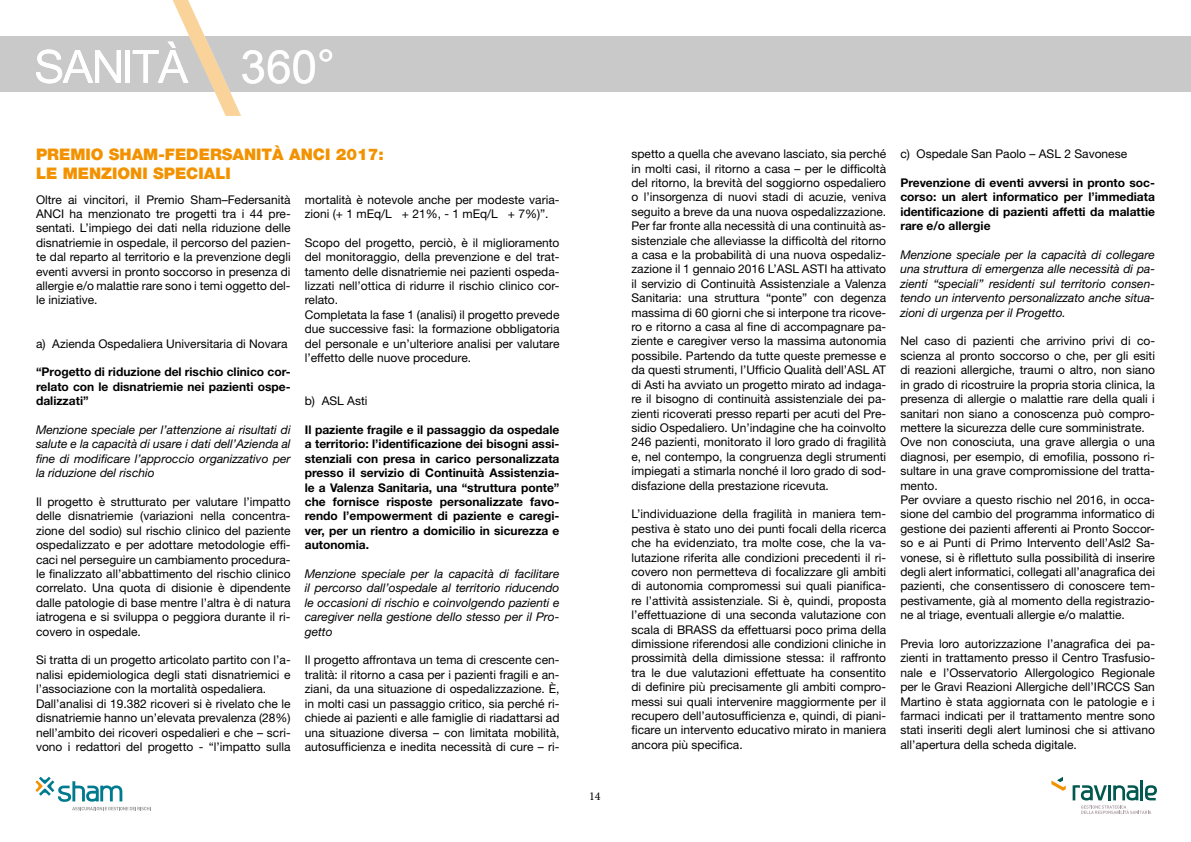
<style>
.page{position:relative;width:1191px;height:842px;background:#fff}
.page>*{position:absolute;margin:0;border:0;box-sizing:border-box;transform-origin:0 0}
.t1{font:45.8px "Arial Unicode MS";color:#fff}
.t2{font:900 16px/19.2px "Helvetica Neue";color:#f39200}
.t3{font:12px/14.4px "Helvetica Neue";color:#000;text-align:justify}
.t4{font:700 12px/14.4px "Helvetica Neue";color:#000;text-align:justify}
.t5{font:italic 12px/14.4px "Helvetica Neue";color:#000;text-align:justify}
.t6{font:12px "Minion Pro";color:#000}
</style>
<div class="page">
<div style="left:0;top:36px;width:1191px;height:56px;background:#cac9c9"></div>
<svg style="left:36px;top:49px;width:85px;height:34px"></svg>
<hr style="left:125px;top:50px;width:4px;height:33px;background:#fff">
<svg style="left:133px;top:0;width:108px;height:116px"></svg>
<svg style="left:35px;top:777px;width:116px;height:33px"></svg>
<hr style="left:1140px;top:780px;width:3px;height:20px;background:#00584e">
<svg style="left:1072px;top:785px;width:85px;height:29px"></svg>
<svg style="left:1051px;top:777px;width:14px;height:14px"></svg>
<h1 class="t1" style="left:240px;top:33px;width:96px">360°</h1>
<h2 class="t2" style="left:36px;top:144px;width:349px">PREMIO SHAM-FEDERSANITÀ ANCI 2017:<br>LE MENZIONI SPECIALI</h2>
<p class="t3" style="left:631px;top:147px;width:256px">spetto a quella che avevano lasciato, sia perché in molti casi, il ritorno a casa – per le difficoltà del ritorno, la brevità del soggiorno ospedaliero o l’insorgenza di nuovi stadi di acuzie, veniva seguito a breve da una nuova ospedalizzazione.<br>Per far fronte alla necessità di una continuità as&shy;sistenziale che alleviasse la difficoltà del ritorno a casa e la probabilità di una nuova ospedaliz&shy;zazione il 1 gennaio 2016 L’ASL ASTI ha attivato il servizio di Continuità Assistenziale a Valenza Sanitaria: una struttura “ponte” con degenza massima di 60 giorni che si interpone tra ricove&shy;ro e ritorno a casa al fine di accompagnare pa&shy;ziente e caregiver verso la massima autonomia possibile. Partendo da tutte queste premesse e da questi strumenti, l’Ufficio Qualità dell’ASL AT di Asti ha avviato un progetto mirato ad indaga&shy;re il bisogno di continuità assistenziale dei pa&shy;zienti ricoverati presso reparti per acuti del Pre&shy;sidio Ospedaliero. Un’indagine che ha coinvolto 246 pazienti, monitorato il loro grado di fragilità e, nel contempo, la congruenza degli strumenti impiegati a stimarla nonché il loro grado di sod&shy;disfazione della prestazione ricevuta.</p>
<p class="t3" style="left:631px;top:507px;width:256px">L’individuazione della fragilità in maniera tem&shy;pestiva è stato uno dei punti focali della ricerca che ha evidenziato, tra molte cose, che la va&shy;lutazione riferita alle condizioni precedenti il ri&shy;covero non permetteva di focalizzare gli ambiti di autonomia compromessi sui quali pianifica&shy;re l’attività assistenziale. Si è, quindi, proposta l’effettuazione di una seconda valutazione con scala di BRASS da effettuarsi poco prima della dimissione riferendosi alle condizioni cliniche in prossimità della dimissione stessa: il raffronto tra le due valutazioni effettuate ha consentito di definire più precisamente gli ambiti compro&shy;messi sui quali intervenire maggiormente per il recupero dell’autosufficienza e, quindi, di piani&shy;ficare un intervento educativo mirato in maniera ancora più specifica.</p>
<p class="t3" style="left:36px;top:192px;width:256px">Oltre ai vincitori, il Premio Sham–Federsanità ANCI ha menzionato tre progetti tra i 44 pre&shy;sentati. L’impiego dei dati nella riduzione delle disnatriemie in ospedale, il percorso del pazien&shy;te dal reparto al territorio e la prevenzione degli eventi avversi in pronto soccorso in presenza di allergie e/o malattie rare sono i temi oggetto del&shy;le iniziative.</p>
<p class="t3" style="left:36px;top:336px;width:253px">a) Azienda Ospedaliera Universitaria di Novara</p>
<p class="t4" style="left:36px;top:365px;width:256px">“Progetto di riduzione del rischio clinico cor&shy;relato con le disnatriemie nei pazienti ospe&shy;dalizzati”</p>
<p class="t5" style="left:36px;top:422px;width:256px">Menzione speciale per l’attenzione ai risultati di salute e la capacità di usare i dati dell’Azienda al fine di modificare l’approccio organizzativo per la riduzione del rischio</p>
<p class="t3" style="left:36px;top:494px;width:256px">Il progetto è strutturato per valutare l’impatto delle disnatriemie (variazioni nella concentra&shy;zione del sodio) sul rischio clinico del paziente ospedalizzato e per adottare metodologie effi&shy;caci nel perseguire un cambiamento procedura&shy;le finalizzato all’abbattimento del rischio clinico correlato. Una quota di disionie è dipendente dalle patologie di base mentre l’altra è di natura iatrogena e si sviluppa o peggiora durante il ri&shy;covero in ospedale.</p>
<p class="t3" style="left:36px;top:653px;width:256px;text-align:left">Si tratta di un progetto articolato partito con l’a&shy;nalisi epidemiologica degli stati disnatriemici e l’associazione con la mortalità ospedaliera.<br>Dall’analisi di 19.382 ricoveri si è rivelato che le disnatriemie hanno un’elevata prevalenza (28%) nell’ambito dei ricoveri ospedalieri e che – scri&shy;vono i redattori del progetto - “l’impatto sulla</p>
<p class="t3" style="left:305px;top:192px;width:256px">mortalità è notevole anche per modeste varia&shy;zioni (+ 1 mEq/L + 21%, - 1 mEq/L + 7%)”.</p>
<p class="t3" style="left:305px;top:235px;width:256px;text-align:left">Scopo del progetto, perciò, è il miglioramento del monitoraggio, della prevenzione e del trat&shy;tamento delle disnatriemie nei pazienti ospeda&shy;lizzati nell’ottica di ridurre il rischio clinico cor&shy;relato.<br>Completata la fase 1 (analisi) il progetto prevede due successive fasi: la formazione obbligatoria del personale e un’ulteriore analisi per valutare l’effetto delle nuove procedure.</p>
<p class="t3" style="left:305px;top:394px;width:64px">b) ASL Asti</p>
<p class="t4" style="left:305px;top:422px;width:256px">Il paziente fragile e il passaggio da ospedale a territorio: l’identificazione dei bisogni assi&shy;stenziali con presa in carico personalizzata presso il servizio di Continuità Assistenzia&shy;le a Valenza Sanitaria, una “struttura ponte” che fornisce risposte personalizzate favo&shy;rendo l’empowerment di paziente e caregi&shy;ver, per un rientro a domicilio in sicurezza e autonomia.</p>
<p class="t5" style="left:305px;top:566px;width:256px">Menzione speciale per la capacità di facilitare il percorso dall’ospedale al territorio riducendo le occasioni di rischio e coinvolgendo pazienti e caregiver nella gestione dello stesso per il Pro&shy;getto</p>
<p class="t3" style="left:305px;top:653px;width:256px">Il progetto affrontava un tema di crescente cen&shy;tralità: il ritorno a casa per i pazienti fragili e an&shy;ziani, da una situazione di ospedalizzazione. È, in molti casi un passaggio critico, sia perché ri&shy;chiede ai pazienti e alle famiglie di riadattarsi ad una situazione diversa – con limitata mobilità, autosufficienza e inedita necessità di cure – ri-</p>
<p class="t3" style="left:900px;top:147px;width:228px">c) Ospedale San Paolo – ASL 2 Savonese</p>
<p class="t4" style="left:900px;top:175px;width:256px">Prevenzione di eventi avversi in pronto soc&shy;corso: un alert informatico per l’immediata identificazione di pazienti affetti da malattie rare e/o allergie</p>
<p class="t5" style="left:900px;top:247px;width:256px">Menzione speciale per la capacità di collegare una struttura di emergenza alle necessità di pa&shy;zienti “speciali” residenti sul territorio consen&shy;tendo un intervento personalizzato anche situa&shy;zioni di urgenza per il Progetto.</p>
<p class="t3" style="left:900px;top:334px;width:256px;text-align:left">Nel caso di pazienti che arrivino privi di co&shy;scienza al pronto soccorso o che, per gli esiti di reazioni allergiche, traumi o altro, non siano in grado di ricostruire la propria storia clinica, la presenza di allergie o malattie rare della quali i sanitari non siano a conoscenza può compro&shy;mettere la sicurezza delle cure somministrate.<br>Ove non conosciuta, una grave allergia o una diagnosi, per esempio, di emofilia, possono ri&shy;sultare in una grave compromissione del tratta&shy;mento.<br>Per ovviare a questo rischio nel 2016, in occa&shy;sione del cambio del programma informatico di gestione dei pazienti afferenti ai Pronto Soccor&shy;so e ai Punti di Primo Intervento dell’Asl2 Sa&shy;vonese, si è riflettuto sulla possibilità di inserire degli alert informatici, collegati all’anagrafica dei pazienti, che consentissero di conoscere tem&shy;pestivamente, già al momento della registrazio&shy;ne al triage, eventuali allergie e/o malattie.</p>
<p class="t3" style="left:900px;top:636px;width:256px">Previa loro autorizzazione l’anagrafica dei pa&shy;zienti in trattamento presso il Centro Trasfusio&shy;nale e l’Osservatorio Allergologico Regionale per le Gravi Reazioni Allergiche dell’IRCCS San Martino è stata aggiornata con le patologie e i farmaci indicati per il trattamento mentre sono stati inseriti degli alert luminosi che si attivano all’apertura della scheda digitale.</p>
<p class="t6" style="left:589px;top:788px;width:13px">14</p>
</div>
